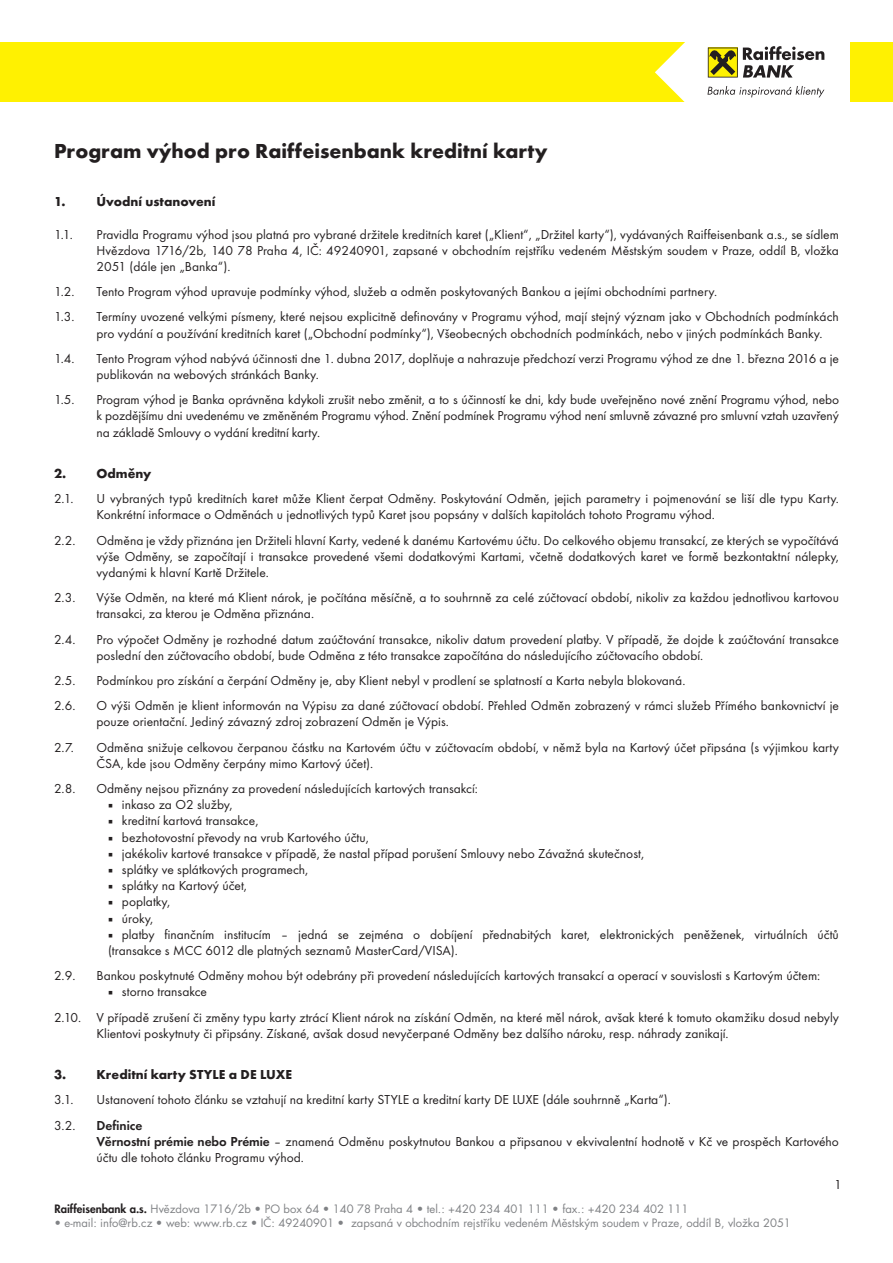
<style>
.page{position:relative;width:893px;height:1263px;background:#fff}
.page>*{position:absolute;margin:0;border:0;box-sizing:border-box;transform-origin:0 0}
.t1{font:700 21px "Futura TOT";color:#231f20}
.t2{font:13.5px/16.2px "Futura TOT";color:#231f20}
.t3{font:700 13.5px "Futura TOT";color:#231f20}
.t4{font:11.25px "Futura CE";color:#808285}
.s1{font-weight:600}
.s2{font-weight:800;color:#231f20}
</style>
<div class="page">
<div style="left:0;top:43px;width:709px;height:59px;background:#fff101"></div>
<div style="left:850px;top:43px;width:43px;height:59px;background:#fff101"></div>
<svg style="left:655px;top:42px;width:169px;height:60px"></svg>
<h1 class="t1" style="left:54px;top:137px;width:495px">Program výhod pro Raiffeisenbank kreditní karty</h1>
<p class="t3" style="left:54px;top:193px;width:163px">1. Úvodní ustanovení</p>
<p class="t2" style="left:54px;top:226px;width:20px">1.1.</p>
<p class="t2" style="left:97px;top:226px;width:744px;text-align:justify">Pravidla Programu výhod jsou platná pro vybrané držitele kreditních karet („Klient“, „Držitel karty“), vydávaných Raiffeisenbank a.s., se sídlem Hvězdova 1716/2b, 140 78 Praha 4, IČ: 49240901, zapsané v obchodním rejstříku vedeném Městským soudem v Praze, oddíl B, vložka 2051 (dále jen „Banka“).</p>
<p class="t2" style="left:54px;top:283px;width:22px">1.2.</p>
<p class="t2" style="left:97px;top:283px;width:622px">Tento Program výhod upravuje podmínky výhod, služeb a odměn poskytovaných Bankou a jejími obchodními partnery.</p>
<p class="t2" style="left:54px;top:309px;width:22px">1.3.</p>
<p class="t2" style="left:97px;top:309px;width:744px">Termíny uvozené velkými písmeny, které nejsou explicitně definovány v Programu výhod, mají stejný význam jako v Obchodních podmínkách pro vydání a používání kreditních karet („Obchodní podmínky“), Všeobecných obchodních podmínkách, nebo v jiných podmínkách Banky.</p>
<p class="t2" style="left:54px;top:350px;width:22px">1.4.</p>
<p class="t2" style="left:97px;top:350px;width:744px">Tento Program výhod nabývá účinnosti dne 1. dubna 2017, doplňuje a nahrazuje předchozí verzi Programu výhod ze dne 1. března 2016 a je publikován na webových stránkách Banky.</p>
<p class="t2" style="left:54px;top:391px;width:22px">1.5.</p>
<p class="t2" style="left:97px;top:391px;width:744px;text-align:justify">Program výhod je Banka oprávněna kdykoli zrušit nebo změnit, a to s účinností ke dni, kdy bude uveřejněno nové znění Programu výhod, nebo k pozdějšímu dni uvedenému ve změněném Programu výhod. Znění podmínek Programu výhod není smluvně závazné pro smluvní vztah uzavřený na základě Smlouvy o vydání kreditní karty.</p>
<p class="t3" style="left:54px;top:465px;width:99px">2. Odměny</p>
<p class="t2" style="left:54px;top:490px;width:21px">2.1.</p>
<p class="t2" style="left:97px;top:490px;width:744px">U vybraných typů kreditních karet může Klient čerpat Odměny. Poskytování Odměn, jejich parametry i pojmenování se liší dle typu Karty.<br>Konkrétní informace o Odměnách u jednotlivých typů Karet jsou popsány v dalších kapitolách tohoto Programu výhod.</p>
<p class="t2" style="left:54px;top:532px;width:23px">2.2.</p>
<p class="t2" style="left:97px;top:532px;width:744px;text-align:justify">Odměna je vždy přiznána jen Držiteli hlavní Karty, vedené k danému Kartovému účtu. Do celkového objemu transakcí, ze kterých se vypočítává výše Odměny, se započítají i transakce provedené všemi dodatkovými Kartami, včetně dodatkových karet ve formě bezkontaktní nálepky, vydanými k hlavní Kartě Držitele.</p>
<p class="t2" style="left:54px;top:589px;width:23px">2.3.</p>
<p class="t2" style="left:97px;top:589px;width:744px">Výše Odměn, na které má Klient nárok, je počítána měsíčně, a to souhrnně za celé zúčtovací období, nikoliv za každou jednotlivou kartovou transakci, za kterou je Odměna přiznána.</p>
<p class="t2" style="left:54px;top:631px;width:23px">2.4.</p>
<p class="t2" style="left:97px;top:631px;width:744px">Pro výpočet Odměny je rozhodné datum zaúčtování transakce, nikoliv datum provedení platby. V případě, že dojde k zaúčtování transakce poslední den zúčtovacího období, bude Odměna z této transakce započítána do následujícího zúčtovacího období.</p>
<p class="t2" style="left:54px;top:672px;width:23px">2.5.</p>
<p class="t2" style="left:97px;top:672px;width:590px">Podmínkou pro získání a čerpání Odměny je, aby Klient nebyl v prodlení se splatností a Karta nebyla blokovaná.</p>
<p class="t2" style="left:54px;top:697px;width:23px">2.6.</p>
<p class="t2" style="left:97px;top:697px;width:744px">O výši Odměn je klient informován na Výpisu za dané zúčtovací období. Přehled Odměn zobrazený v rámci služeb Přímého bankovnictví je pouze orientační. Jediný závazný zdroj zobrazení Odměn je Výpis.</p>
<p class="t2" style="left:54px;top:739px;width:21px">2.7.</p>
<p class="t2" style="left:97px;top:739px;width:744px">Odměna snižuje celkovou čerpanou částku na Kartovém účtu v zúčtovacím období, v němž byla na Kartový účet připsána (s výjimkou karty<br>ČSA, kde jsou Odměny čerpány mimo Kartový účet).</p>
<p class="t2" style="left:54px;top:780px;width:23px">2.8.</p>
<p class="t2" style="left:97px;top:780px;width:383px">Odměny nejsou přiznány za provedení následujících kartových transakcí:</p>
<p class="t2" style="left:108px;top:796px;width:126px">○ inkaso za O2 služby,</p>
<p class="t2" style="left:108px;top:813px;width:152px">○ kreditní kartová transakce,</p>
<p class="t2" style="left:108px;top:829px;width:262px">○ bezhotovostní převody na vrub Kartového účtu,</p>
<p class="t2" style="left:108px;top:845px;width:538px">○ jakékoliv kartové transakce v případě, že nastal případ porušení Smlouvy nebo Závažná skutečnost,</p>
<p class="t2" style="left:108px;top:861px;width:202px">○ splátky ve splátkových programech,</p>
<p class="t2" style="left:108px;top:877px;width:141px">○ splátky na Kartový účet,</p>
<p class="t2" style="left:108px;top:894px;width:64px">○ poplatky,</p>
<p class="t2" style="left:108px;top:910px;width:47px">○ úroky,</p>
<p class="t2" style="left:108px;top:926px;width:732px">○ platby finančním institucím – jedná se zejména o dobíjení přednabitých karet, elektronických peněženek, virtuálních účtů (transakce s MCC 6012 dle platných seznamů MasterCard/VISA).</p>
<p class="t2" style="left:54px;top:967px;width:23px">2.9.</p>
<p class="t2" style="left:97px;top:967px;width:725px">Bankou poskytnuté Odměny mohou být odebrány při provedení následujících kartových transakcí a operací v souvislosti s Kartovým účtem:</p>
<p class="t2" style="left:54px;top:979px;width:787px;line-height:25.2px;text-indent:54px">○ storno transakce<br>2.10. V případě zrušení či změny typu karty ztrácí Klient nárok na získání Odměn, na které měl nárok, avšak které k tomuto okamžiku dosud nebyly</p>
<p class="t2" style="left:97px;top:1025px;width:634px">Klientovi poskytnuty či připsány. Získané, avšak dosud nevyčerpané Odměny bez dalšího nároku, resp. náhrady zanikají.</p>
<p class="t3" style="left:54px;top:1066px;width:240px">3. Kreditní karty STYLE a DE LUXE</p>
<p class="t2" style="left:54px;top:1092px;width:21px">3.1.</p>
<p class="t2" style="left:97px;top:1092px;width:576px">Ustanovení tohoto článku se vztahují na kreditní karty STYLE a kreditní karty DE LUXE (dále souhrnně „Karta“).</p>
<p class="t2" style="left:54px;top:1117px;width:23px">3.2.</p>
<p class="t2" style="left:97px;top:1117px;width:744px"><span class="s1">Definice<br>Věrnostní prémie nebo Prémie</span> – znamená Odměnu poskytnutou Bankou a připsanou v ekvivalentní hodnotě v Kč ve prospěch Kartového účtu dle tohoto článku Programu výhod.</p>
<p class="t4" style="left:54px;top:1202px;width:635px"><span class="s2">Raiffeisenbank a.s.</span> Hvězdova 1716/2b • PO box 64 • 140 78 Praha 4 • tel.: +420 234 401 111 • fax.: +420 234 402 111</p>
<p class="t4" style="left:54px;top:1216px;width:738px">• e-mail: info@rb.cz • web: www.rb.cz • IČ: 49240901 • zapsaná v obchodním rejstříku vedeném Městským soudem v Praze, oddíl B, vložka 2051</p>
<p class="t2" style="left:834px;top:1176px;width:9px">1</p>
</div>
